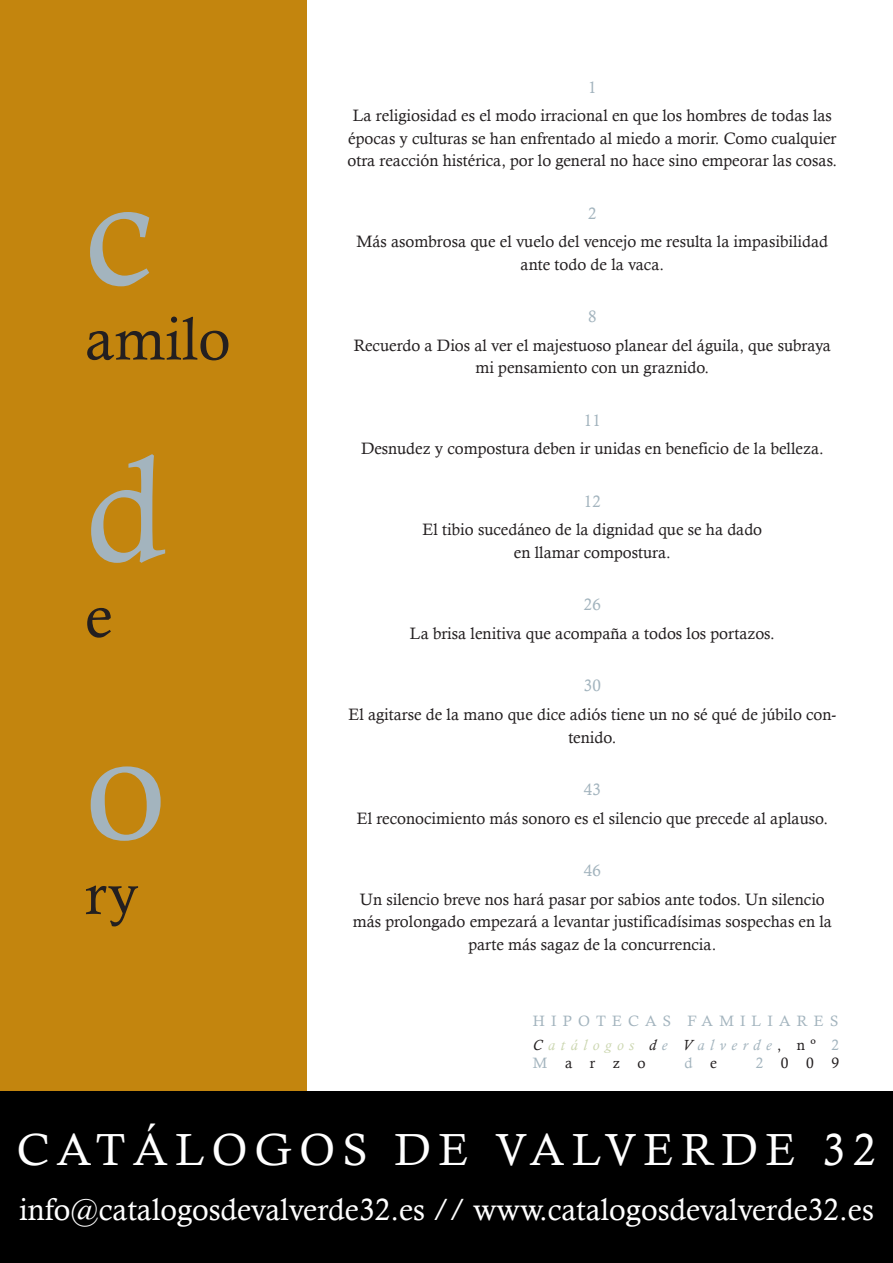
<style>
.page{position:relative;width:893px;height:1263px;background:#fff}
.page>*{position:absolute;margin:0;border:0;box-sizing:border-box;transform-origin:0 0}
.t1{font:150px "Calisto";color:#a3b4be}
.t2{font:60px "Calisto";color:#231f20}
.t3{font:45px "Calisto";letter-spacing:.17em;color:#fff}
.t4{font:30.75px "Calisto";color:#fff}
.t5{font:16.5px/22.5px "Calisto";color:#231f20;text-align:center}
.t6{font:16.5px "Calisto";color:#a3b4be}
.t7{font:15px/24px "Calisto";letter-spacing:.41em;color:#a3b4be}
.t8{font:15px "Calisto";letter-spacing:1.17em;color:#231f20}
.s1{font-style:italic;color:#231f20}
.s2{font-style:italic;color:#ccd7b1}
.s3{font-style:italic}
.s4{color:#231f20}
.s5{color:#a3b4be}
</style>
<div class="page">
<div style="left:0;top:1091px;width:893px;height:171px;background:#000"></div>
<div style="left:0;top:0;width:306px;height:1091px;background:#c3850e"></div>
<h1 class="t1" style="left:85px;top:146px;width:69px">c</h1>
<h2 class="t2" style="left:85px;top:304px;width:147px">amilo</h2>
<h1 class="t1" style="left:85px;top:423px;width:83px">d</h1>
<h2 class="t2" style="left:85px;top:581px;width:29px">e</h2>
<h1 class="t1" style="left:85px;top:700px;width:83px">o</h1>
<h2 class="t2" style="left:85px;top:859px;width:55px">ry</h2>
<p class="t6" style="left:588px;top:78px;width:10px">1</p>
<p class="t5" style="left:347px;top:104px;width:491px">La religiosidad es el modo irracional en que los hombres de todas las épocas y culturas se han enfrentado al miedo a morir. Como cualquier otra reacción histérica, por lo general no hace sino empeorar las cosas.</p>
<p class="t6" style="left:588px;top:204px;width:10px">2</p>
<p class="t5" style="left:357px;top:230px;width:473px">Más asombrosa que el vuelo del vencejo me resulta la impasibilidad ante todo de la vaca.</p>
<p class="t6" style="left:588px;top:307px;width:10px">8</p>
<p class="t5" style="left:354px;top:334px;width:479px">Recuerdo a Dios al ver el majestuoso planear del águila, que subraya mi pensamiento con un graznido.</p>
<p class="t6" style="left:584px;top:411px;width:18px">11</p>
<p class="t5" style="left:361px;top:437px;width:464px">Desnudez y compostura deben ir unidas en beneficio de la belleza.</p>
<p class="t6" style="left:584px;top:492px;width:18px">12</p>
<p class="t5" style="left:422px;top:518px;width:341px">El tibio sucedáneo de la dignidad que se ha dado en llamar compostura.</p>
<p class="t6" style="left:584px;top:595px;width:18px">26</p>
<p class="t5" style="left:410px;top:622px;width:366px">La brisa lenitiva que acompaña a todos los portazos.</p>
<p class="t6" style="left:584px;top:676px;width:18px">30</p>
<p class="t5" style="left:348px;top:703px;width:489px">El agitarse de la mano que dice adiós tiene un no sé qué de júbilo con&shy;tenido.</p>
<p class="t6" style="left:584px;top:780px;width:18px">43</p>
<p class="t5" style="left:357px;top:806px;width:473px">El reconocimiento más sonoro es el silencio que precede al aplauso.</p>
<p class="t6" style="left:584px;top:861px;width:18px">46</p>
<p class="t5" style="left:353px;top:887px;width:481px">Un silencio breve nos hará pasar por sabios ante todos. Un silencio más prolongado empezará a levantar justificadísimas sospechas en la parte más sagaz de la concurrencia.</p>
<p class="t7" style="left:533px;top:1009px;width:308px">HIPOTECAS FAMILIARES<br><span class="s1">C</span><span class="s2">atálogos</span> <span class="s1">d</span><span class="s3">e</span> <span class="s1">V</span><span class="s3">alverde</span><span class="s4">, nº</span> 2</p>
<p class="t8" style="left:533px;top:1054px;width:114px"><span class="s5">M</span>arzo</p>
<p class="t7" style="left:684px;top:1051px;width:34px">d <span class="s4">e</span></p>
<p class="t8" style="left:756px;top:1054px;width:85px"><span class="s5">2</span>009</p>
<h3 class="t3" style="left:17px;top:1124px;width:861px">CATÁLOGOS DE VALVERDE 32</h3>
<h3 class="t4" style="left:19px;top:1192px;width:856px">info@catalogosdevalverde32.es // www.catalogosdevalverde32.es</h3>
</div>
